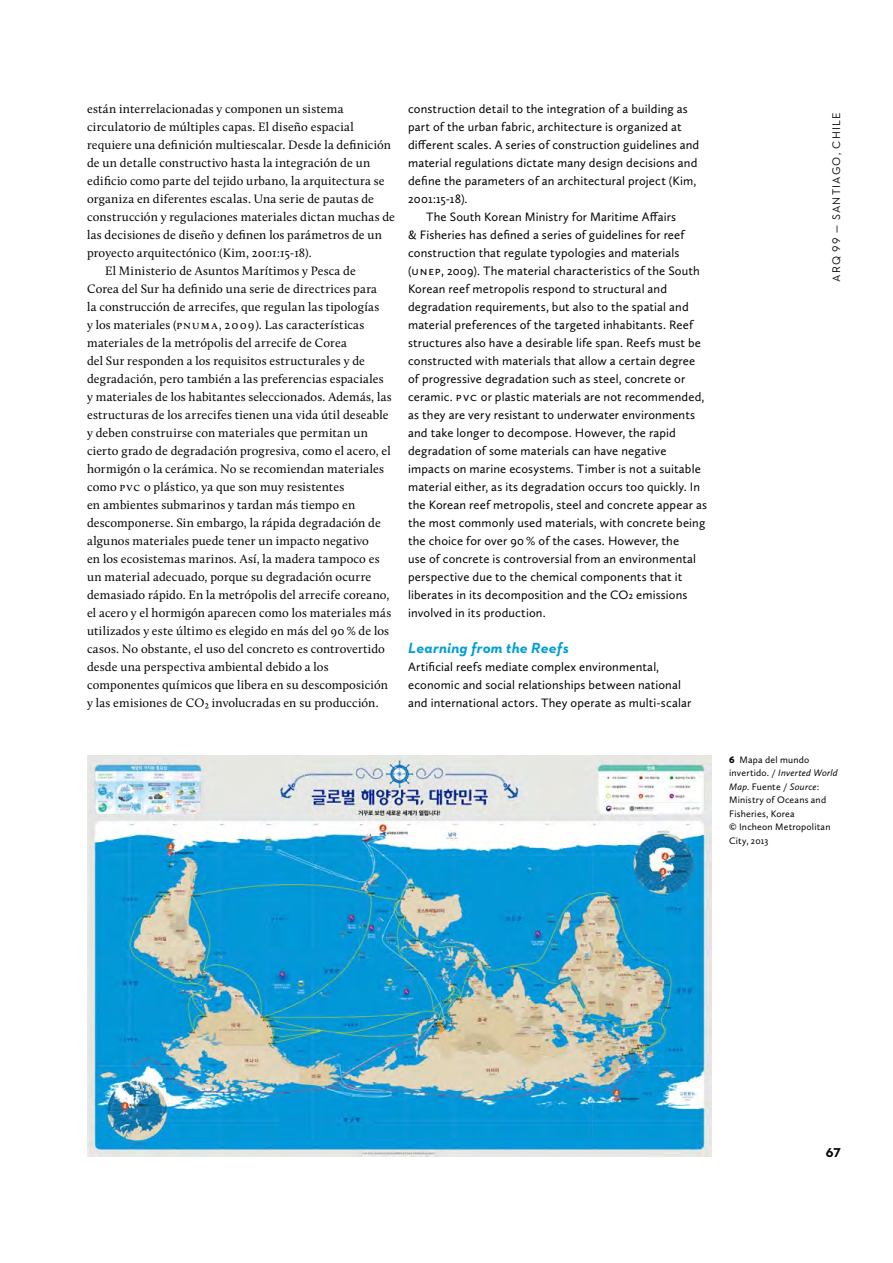
<style>
.page{position:relative;width:893px;height:1263px;background:#fff}
.page>*{position:absolute;margin:0;border:0;box-sizing:border-box;transform-origin:0 0}
.t1{font:italic 700 15px "Neutraface 2 Text";letter-spacing:.015em;color:#009ed4}
.t2{font:700 13.05px "Neutraface 2 Text";color:#000}
.t3{font:12.6px "Calluna";letter-spacing:.01em;color:#000}
.t4{font:12.6px/18px "Calluna Sans";letter-spacing:.01em;color:#000}
.t5{font:12.6px "Calluna";letter-spacing:.08em;color:#000}
.t6{font:11.25px "Neutraface 2 Text";letter-spacing:.11em;color:#000}
.t7{font:9.75px/13.5px "Calluna Sans";letter-spacing:.02em;color:#000}
.s1{font-weight:900}
.s2{font-style:italic}
</style>
<div class="page">
<img style="left:87px;top:756px;width:624px;height:401px">
<p class="t3" style="left:87px;top:101px;width:258px">están interrelacionadas y componen un sistema</p>
<p class="t3" style="left:87px;top:119px;width:268px">circulatorio de múltiples capas. El diseño espacial</p>
<p class="t3" style="left:87px;top:137px;width:305px">requiere una definición multiescalar. Desde la definición</p>
<p class="t3" style="left:87px;top:155px;width:285px">de un detalle constructivo hasta la integración de un</p>
<p class="t3" style="left:87px;top:173px;width:299px">edificio como parte del tejido urbano, la arquitectura se</p>
<p class="t3" style="left:87px;top:191px;width:288px">organiza en diferentes escalas. Una serie de pautas de</p>
<p class="t3" style="left:87px;top:209px;width:309px">construcción y regulaciones materiales dictan muchas de</p>
<p class="t3" style="left:87px;top:227px;width:296px">las decisiones de diseño y definen los parámetros de un</p>
<p class="t3" style="left:87px;top:245px;width:226px">proyecto arquitectónico (Kim, 2001:15-18).</p>
<p class="t3" style="left:105px;top:263px;width:252px">El Ministerio de Asuntos Marítimos y Pesca de</p>
<p class="t3" style="left:87px;top:281px;width:291px">Corea del Sur ha definido una serie de directrices para</p>
<p class="t3" style="left:87px;top:299px;width:293px">la construcción de arrecifes, que regulan las tipologías</p>
<p class="t5" style="left:87px;top:317px;width:279px">y los materiales (pnuma, 2009). Las características</p>
<p class="t3" style="left:87px;top:335px;width:261px">materiales de la metrópolis del arrecife de Corea</p>
<p class="t3" style="left:87px;top:353px;width:279px">del Sur responden a los requisitos estructurales y de</p>
<p class="t3" style="left:87px;top:371px;width:298px">degradación, pero también a las preferencias espaciales</p>
<p class="t3" style="left:87px;top:389px;width:306px">y materiales de los habitantes seleccionados. Además, las</p>
<p class="t3" style="left:87px;top:407px;width:303px">estructuras de los arrecifes tienen una vida útil deseable</p>
<p class="t3" style="left:87px;top:425px;width:282px">y deben construirse con materiales que permitan un</p>
<p class="t3" style="left:87px;top:443px;width:305px">cierto grado de degradación progresiva, como el acero, el</p>
<p class="t3" style="left:87px;top:461px;width:298px">hormigón o la cerámica. No se recomiendan materiales</p>
<p class="t3" style="left:87px;top:479px;width:259px">como pvc o plástico, ya que son muy resistentes</p>
<p class="t3" style="left:87px;top:497px;width:270px">en ambientes submarinos y tardan más tiempo en</p>
<p class="t3" style="left:87px;top:515px;width:295px">descomponerse. Sin embargo, la rápida degradación de</p>
<p class="t3" style="left:87px;top:533px;width:283px">algunos materiales puede tener un impacto negativo</p>
<p class="t3" style="left:87px;top:551px;width:294px">en los ecosistemas marinos. Así, la madera tampoco es</p>
<p class="t3" style="left:87px;top:569px;width:286px">un material adecuado, porque su degradación ocurre</p>
<p class="t3" style="left:87px;top:587px;width:304px">demasiado rápido. En la metrópolis del arrecife coreano,</p>
<p class="t3" style="left:87px;top:605px;width:306px">el acero y el hormigón aparecen como los materiales más</p>
<p class="t3" style="left:87px;top:623px;width:303px">utilizados y este último es elegido en más del 90 % de los</p>
<p class="t3" style="left:87px;top:641px;width:299px">casos. No obstante, el uso del concreto es controvertido</p>
<p class="t3" style="left:87px;top:659px;width:243px">desde una perspectiva ambiental debido a los</p>
<p class="t3" style="left:87px;top:677px;width:302px">componentes químicos que libera en su descomposición</p>
<p class="t3" style="left:87px;top:695px;width:293px">y las emisiones de CO₂ involucradas en su producción.</p>
<p class="t4" style="left:408px;top:100px;width:281px">construction detail to the integration of a building as</p>
<p class="t4" style="left:408px;top:118px;width:275px">part of the urban fabric, architecture is organized at</p>
<p class="t4" style="left:408px;top:136px;width:292px">different scales. A series of construction guidelines and</p>
<p class="t4" style="left:408px;top:154px;width:291px">material regulations dictate many design decisions and</p>
<p class="t4" style="left:408px;top:172px;width:290px">define the parameters of an architectural project (Kim,</p>
<p class="t4" style="left:408px;top:190px;width:61px">2001:15-18).</p>
<p class="t4" style="left:426px;top:208px;width:251px">The South Korean Ministry for Maritime Affairs</p>
<p class="t4" style="left:408px;top:226px;width:279px">&amp; Fisheries has defined a series of guidelines for reef</p>
<p class="t4" style="left:408px;top:244px;width:273px">construction that regulate typologies and materials</p>
<p class="t4" style="left:408px;top:262px;width:293px">(unep, 2009). The material characteristics of the South</p>
<p class="t4" style="left:408px;top:280px;width:260px">Korean reef metropolis respond to structural and</p>
<p class="t4" style="left:408px;top:298px;width:282px">degradation requirements, but also to the spatial and</p>
<p class="t4" style="left:408px;top:316px;width:288px">material preferences of the targeted inhabitants. Reef</p>
<p class="t4" style="left:408px;top:334px;width:294px">structures also have a desirable life span. Reefs must be</p>
<p class="t4" style="left:408px;top:352px;width:289px">constructed with materials that allow a certain degree</p>
<p class="t4" style="left:408px;top:370px;width:279px">of progressive degradation such as steel, concrete or</p>
<p class="t4" style="left:408px;top:388px;width:298px">ceramic. pvc or plastic materials are not recommended,</p>
<p class="t4" style="left:408px;top:406px;width:288px">as they are very resistant to underwater environments</p>
<p class="t4" style="left:408px;top:424px;width:269px">and take longer to decompose. However, the rapid</p>
<p class="t4" style="left:408px;top:442px;width:260px">degradation of some materials can have negative</p>
<p class="t4" style="left:408px;top:460px;width:294px">impacts on marine ecosystems. Timber is not a suitable</p>
<p class="t4" style="left:408px;top:478px;width:293px">material either, as its degradation occurs too quickly. In</p>
<p class="t4" style="left:408px;top:496px;width:300px">the Korean reef metropolis, steel and concrete appear as</p>
<p class="t4" style="left:408px;top:514px;width:299px">the most commonly used materials, with concrete being</p>
<p class="t4" style="left:408px;top:532px;width:273px">the choice for over 90 % of the cases. However, the</p>
<p class="t4" style="left:408px;top:550px;width:289px">use of concrete is controversial from an environmental</p>
<p class="t4" style="left:408px;top:568px;width:276px">perspective due to the chemical components that it</p>
<p class="t4" style="left:408px;top:586px;width:281px">liberates in its decomposition and the CO2 emissions</p>
<p class="t4" style="left:408px;top:604px;width:139px">involved in its production.</p>
<p class="t1" style="left:408px;top:638px;width:162px">Learning from the Reefs</p>
<p class="t4" style="left:408px;top:658px;width:285px">Artificial reefs mediate complex environmental, economic and social relationships between national and international actors. They operate as multi-scalar</p>
<p class="t6" style="left:829px;top:282px;width:171px;rotate:-90deg">ARQ 99 — SANTIAGO, CHILE</p>
<p class="t7" style="left:729px;top:753px;width:110px"><span class="s1">6</span> Mapa del mundo invertido. / <span class="s2">Inverted World<br>Map.</span> Fuente / <span class="s2">Source</span>:<br>Ministry of Oceans and<br>Fisheries, Korea<br>© Incheon Metropolitan<br>City, 2013</p>
<p class="t2" style="left:825px;top:1144px;width:17px">67</p>
</div>
